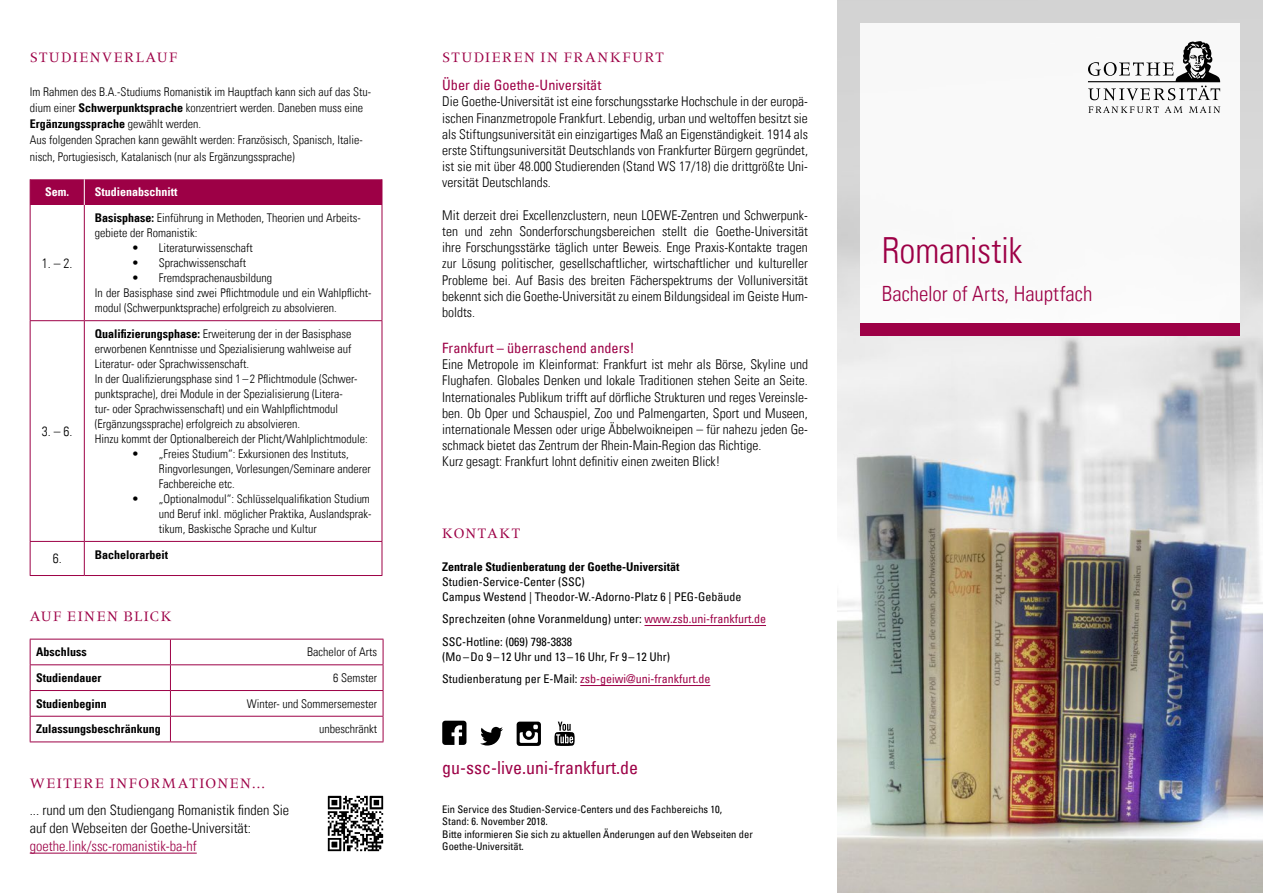
<style>
.page{position:relative;width:1263px;height:893px;background:#fff}
.page>*{position:absolute;margin:0;border:0;box-sizing:border-box;transform-origin:0 0}
.t1{font:36px "Univers Com 47 Light Cond";letter-spacing:-.005em;color:#9d0046}
.t2{font:21px "Univers Com 47 Light Cond";color:#9d0046}
.t3{font:condensed 18px "Univers Com 57";color:#9d0046}
.t4{font:15px "Meridien";letter-spacing:.1em;color:#9d0046}
.t5{font:15px "Meridien";letter-spacing:.08em;color:#9d0046}
.t6{font:15px "Meridien";letter-spacing:.075em;color:#9d0046}
.t7{font:14.25px/18px "Univers Com 47 Light Cond";color:#000}
.t8{font:condensed 14.25px "Univers Com 57";color:#9d0046}
.t9{font:14.25px "Univers Com 47 Light Cond";color:#9d0046}
.t10{font:13.5px/16.2px "Univers Com 47 Light Cond";color:#000;text-align:justify}
.t11{font:12px/15px "Univers Com 47 Light Cond";color:#000}
.t12{font:condensed 12px/22.5px "Univers Com 57";color:#000}
.t13{font:12px "Univers Com 67 Bold Cond";color:#000}
.t14{font:12px "Univers Com 67 Bold Cond";color:#fff}
.t15{font:condensed 10.5px/12.6px "Univers Com 57";color:#000}
.s1{font-family:"Univers Com 67 Bold Cond"}
.s2{font-family:"Univers Com 47 Light Cond"}
.s3{color:#9d0046}
</style>
<div class="page">
<img style="left:838px;top:0;width:425px;height:893px">
<div style="left:860px;top:323px;width:380px;height:13px;background:#9d0046"></div>
<hr style="left:30px;top:853px;width:167px;height:1px;background:#9d0046">
<img style="left:327px;top:795px;width:57px;height:57px">
<div style="left:860px;top:23px;width:380px;height:300px;background:#fff"></div>
<hr style="left:644px;top:625px;width:122px;height:1px;background:#9d0046">
<hr style="left:580px;top:685px;width:130px;height:1px;background:#9d0046">
<div style="left:30px;top:179px;width:353px;height:26px;background:#9d0046"></div>
<hr style="left:30px;top:205px;width:1px;height:115px;background:#9d0046">
<hr style="left:84px;top:205px;width:1px;height:115px;background:#9d0046">
<hr style="left:382px;top:205px;width:1px;height:115px;background:#9d0046">
<hr style="left:30px;top:320px;width:54px;height:1px;background:#9d0046">
<hr style="left:30px;top:321px;width:1px;height:220px;background:#9d0046">
<hr style="left:84px;top:320px;width:298px;height:1px;background:#9d0046">
<hr style="left:84px;top:321px;width:1px;height:220px;background:#9d0046">
<hr style="left:382px;top:321px;width:1px;height:220px;background:#9d0046">
<hr style="left:30px;top:541px;width:54px;height:1px;background:#9d0046">
<hr style="left:30px;top:542px;width:1px;height:33px;background:#9d0046">
<hr style="left:84px;top:541px;width:298px;height:1px;background:#9d0046">
<hr style="left:84px;top:542px;width:1px;height:33px;background:#9d0046">
<hr style="left:382px;top:542px;width:1px;height:33px;background:#9d0046">
<hr style="left:30px;top:575px;width:54px;height:1px;background:#9d0046">
<hr style="left:84px;top:575px;width:298px;height:1px;background:#9d0046">
<hr style="left:30px;top:664px;width:140px;height:1px;background:#9d0046">
<hr style="left:170px;top:664px;width:213px;height:1px;background:#9d0046">
<hr style="left:30px;top:690px;width:140px;height:1px;background:#9d0046">
<hr style="left:170px;top:690px;width:213px;height:1px;background:#9d0046">
<hr style="left:30px;top:716px;width:140px;height:1px;background:#9d0046">
<hr style="left:170px;top:716px;width:213px;height:1px;background:#9d0046">
<hr style="left:30px;top:639px;width:140px;height:1px;background:#9d0046">
<hr style="left:170px;top:639px;width:213px;height:1px;background:#9d0046">
<svg style="left:30px;top:639px;width:1px;height:102px"></svg>
<svg style="left:170px;top:639px;width:1px;height:102px"></svg>
<svg style="left:383px;top:639px;width:1px;height:102px"></svg>
<hr style="left:30px;top:741px;width:140px;height:1px;background:#9d0046">
<hr style="left:170px;top:741px;width:213px;height:1px;background:#9d0046">
<svg style="left:1088px;top:41px;width:132px;height:72px"></svg>
<svg style="left:442px;top:721px;width:24px;height:24px"></svg>
<svg style="left:480px;top:727px;width:23px;height:18px"></svg>
<svg style="left:517px;top:722px;width:24px;height:24px"></svg>
<svg style="left:554px;top:722px;width:21px;height:24px"></svg>
<p class="t4" style="left:30px;top:48px;width:149px">STUDIENVERLAUF</p>
<p class="t11" style="left:30px;top:83px;width:343px;line-height:16.2px">Im Rahmen des B.A.-Studiums Romanistik im Hauptfach kann sich auf das Stu&shy;dium einer <span class="s1">Schwerpunktsprache</span> konzentriert werden. Daneben muss eine</p>
<p class="t13" style="left:30px;top:116px;width:173px">Ergänzungssprache <span class="s2">gewählt werden.</span></p>
<p class="t11" style="left:30px;top:132px;width:335px;line-height:16.2px">Aus folgenden Sprachen kann gewählt werden: Französisch, Spanisch, Italie&shy;nisch, Portugiesisch, Katalanisch (nur als Ergänzungssprache)</p>
<p class="t14" style="left:45px;top:185px;width:25px">Sem.</p>
<p class="t14" style="left:95px;top:185px;width:84px">Studienabschnitt</p>
<p class="t10" style="left:42px;top:255px;width:32px">1. – 2.</p>
<p class="t10" style="left:42px;top:423px;width:32px">3. – 6.</p>
<p class="t11" style="left:95px;top:210px;width:266px"><span class="s1">Basisphase:</span> Einführung in Methoden, Theorien und Arbeits&shy;gebiete der Romanistik:</p>
<p class="t11" style="left:132px;top:240px;width:122px">• Literaturwissenschaft</p>
<p class="t11" style="left:132px;top:255px;width:116px">• Sprachwissenschaft</p>
<p class="t11" style="left:95px;top:270px;width:278px;text-indent:37px">• Fremdsprachenausbildung<br>In der Basisphase sind zwei Pflichtmodule und ein Wahlpflicht&shy;modul (Schwerpunktsprache) erfolgreich zu absolvieren.</p>
<p class="t11" style="left:95px;top:326px;width:274px"><span class="s1">Qualifizierungsphase:</span> Erweiterung der in der Basisphase erworbenen Kenntnisse und Spezialisierung wahlweise auf Literatur- oder Sprachwissenschaft.<br>In der Qualifizierungsphase sind 1–2 Pflichtmodule (Schwer&shy;punktsprache), drei Module in der Spezialisierung (Litera-<br>tur- oder Sprachwissenschaft) und ein Wahlpflichtmodul (Ergänzungssprache) erfolgreich zu absolvieren.<br>Hinzu kommt der Optionalbereich der Plicht/Wahlplichtmodule:</p>
<p class="t11" style="left:159px;top:446px;width:214px;text-indent:-27px">• „Freies Studium“: Exkursionen des Instituts,<br>Ringvorlesungen, Vorlesungen/Seminare anderer<br>Fachbereiche etc.</p>
<p class="t11" style="left:159px;top:491px;width:214px;text-align:justify;text-indent:-27px">• „Optionalmodul“: Schlüsselqualifikation Studium und Beruf inkl. möglicher Praktika, Auslandsprak&shy;tikum, Baskische Sprache und Kultur</p>
<p class="t10" style="left:53px;top:550px;width:10px">6.</p>
<p class="t13" style="left:95px;top:547px;width:75px">Bachelorarbeit</p>
<p class="t5" style="left:30px;top:608px;width:143px">AUF EINEN BLICK</p>
<p class="t13" style="left:36px;top:645px;width:52px">Abschluss</p>
<p class="t11" style="left:307px;top:645px;width:71px">Bachelor of Arts</p>
<p class="t13" style="left:36px;top:670px;width:67px">Studiendauer</p>
<p class="t11" style="left:333px;top:670px;width:45px">6 Semster</p>
<p class="t13" style="left:36px;top:696px;width:72px">Studienbeginn</p>
<p class="t11" style="left:247px;top:696px;width:132px">Winter- und Sommersemester</p>
<p class="t13" style="left:36px;top:722px;width:126px">Zulassungsbeschränkung</p>
<p class="t11" style="left:319px;top:722px;width:59px">unbeschränkt</p>
<p class="t4" style="left:30px;top:774px;width:237px">WEITERE INFORMATIONEN...</p>
<p class="t7" style="left:30px;top:801px;width:261px">... rund um den Studiengang Romanistik finden Sie auf den Webseiten der Goethe-Universität:</p>
<p class="t9" style="left:30px;top:837px;width:168px">goethe.link/ssc-romanistik-ba-hf</p>
<p class="t4" style="left:442px;top:48px;width:223px">STUDIEREN IN FRANKFURT</p>
<p class="t8" style="left:442px;top:76px;width:161px">Über die Goethe-Universität</p>
<p class="t10" style="left:442px;top:93px;width:367px">Die Goethe-Universität ist eine forschungsstarke Hochschule in der europä&shy;ischen Finanzmetropole Frankfurt. Lebendig, urban und weltoffen besitzt sie als Stiftungsuniversität ein einzigartiges Maß an Eigenständigkeit. 1914 als erste Stiftungsuniversität Deutschlands von Frankfurter Bürgern gegründet, ist sie mit über 48.000 Studierenden (Stand WS 17/18) die drittgrößte Uni&shy;versität Deutschlands.</p>
<p class="t10" style="left:442px;top:207px;width:367px">Mit derzeit drei Excellenzclustern, neun LOEWE-Zentren und Schwerpunk&shy;ten und zehn Sonderforschungsbereichen stellt die Goethe-Universität ihre Forschungsstärke täglich unter Beweis. Enge Praxis-Kontakte tragen zur Lösung politischer, gesellschaftlicher, wirtschaftlicher und kultureller Probleme bei. Auf Basis des breiten Fächerspektrums der Volluniversität bekennt sich die Goethe-Universität zu einem Bildungsideal im Geiste Hum&shy;boldts.</p>
<p class="t8" style="left:442px;top:339px;width:194px">Frankfurt – überraschend anders!</p>
<p class="t10" style="left:442px;top:356px;width:367px;text-align:left">Eine Metropole im Kleinformat: Frankfurt ist mehr als Börse, Skyline und Flughafen. Globales Denken und lokale Traditionen stehen Seite an Seite.<br>Internationales Publikum trifft auf dörfliche Strukturen und reges Vereinsle&shy;ben. Ob Oper und Schauspiel, Zoo und Palmengarten, Sport und Museen, internationale Messen oder urige Äbbelwoikneipen – für nahezu jeden Ge&shy;schmack bietet das Zentrum der Rhein-Main-Region das Richtige.<br>Kurz gesagt: Frankfurt lohnt definitiv einen zweiten Blick!</p>
<p class="t6" style="left:442px;top:525px;width:79px">KONTAKT</p>
<p class="t13" style="left:442px;top:559px;width:239px">Zentrale Studienberatung der Goethe-Universität</p>
<p class="t12" style="left:442px;top:574px;width:301px;line-height:15px">Studien-Service-Center (SSC)<br>Campus Westend | Theodor-W.-Adorno-Platz 6 | PEG-Gebäude</p>
<p class="t12" style="left:442px;top:608px;width:325px">Sprechzeiten (ohne Voranmeldung) unter: <span class="s3">www.zsb.uni-frankfurt.de<br></span>SSC-Hotline: (069) 798-3838</p>
<p class="t12" style="left:442px;top:645px;width:270px">(Mo–Do 9 –12 Uhr und 13–16 Uhr, Fr 9 –12 Uhr)<br>Studienberatung per E-Mail: <span class="s3">zsb-geiwi@uni-frankfurt.de</span></p>
<h3 class="t3" style="left:442px;top:756px;width:197px">gu-ssc-live.uni-frankfurt.de</h3>
<p class="t15" style="left:442px;top:802px;width:312px">Ein Service des Studien-Service-Centers und des Fachbereichs 10,<br>Stand: 6. November 2018.<br>Bitte informieren Sie sich zu aktuellen Änderungen auf den Webseiten der Goethe-Universität.</p>
<h1 class="t1" style="left:882px;top:229px;width:142px">Romanistik</h1>
<h2 class="t2" style="left:882px;top:281px;width:212px">Bachelor of Arts, Hauptfach</h2>
</div>
